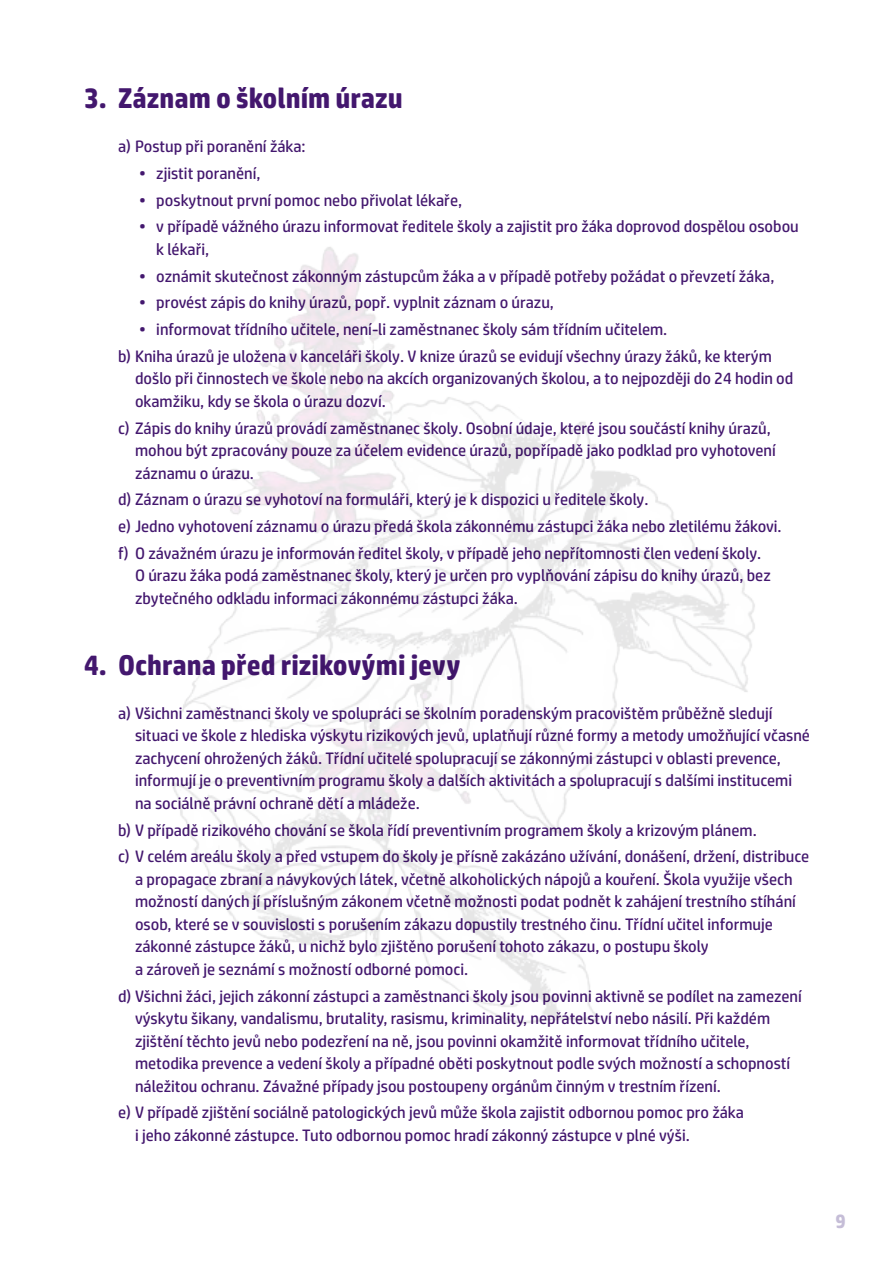
<style>
.page{position:relative;width:893px;height:1263px;background:#fff}
.page>*{position:absolute;margin:0;border:0;box-sizing:border-box;transform-origin:0 0}
.t1{font:700 28.5px "HP Simplified W02";color:#43176e}
.t2{font:700 19.5px "HP Simplified W02";color:#c5bdd7}
.t3{font:16.5px/22.5px "HP Simplified W02";color:#43176e}
</style>
<div class="page">
<img style="left:171px;top:247px;width:584px;height:776px">
<h1 class="t1" style="left:84px;top:80px;width:320px">3. Záznam o školním úrazu</h1>
<p class="t3" style="left:118px;top:135px;width:189px">a) Postup při poranění žáka:</p>
<p class="t3" style="left:139px;top:162px;width:123px">• zjistit poranění,</p>
<p class="t3" style="left:139px;top:189px;width:324px">• poskytnout první pomoc nebo přivolat lékaře,</p>
<p class="t3" style="left:156px;top:215px;width:644px;text-indent:-17px">• v případě vážného úrazu informovat ředitele školy a zajistit pro žáka doprovod dospělou osobou k lékaři,</p>
<p class="t3" style="left:139px;top:265px;width:637px">• oznámit skutečnost zákonným zástupcům žáka a v případě potřeby požádat o převzetí žáka,</p>
<p class="t3" style="left:139px;top:291px;width:416px">• provést zápis do knihy úrazů, popř. vyplnit záznam o úrazu,</p>
<p class="t3" style="left:118px;top:316px;width:655px;line-height:26.7px;text-indent:21px">• informovat třídního učitele, není-li zaměstnanec školy sám třídním učitelem.<br>b) Kniha úrazů je uložena v kanceláři školy. V knize úrazů se evidují všechny úrazy žáků, ke kterým</p>
<p class="t3" style="left:135px;top:367px;width:660px">došlo při činnostech ve škole nebo na akcích organizovaných školou, a to nejpozději do 24 hodin od okamžiku, kdy se škola o úrazu dozví.</p>
<p class="t3" style="left:135px;top:417px;width:642px;text-indent:-17px">c) Zápis do knihy úrazů provádí zaměstnanec školy. Osobní údaje, které jsou součástí knihy úrazů, mohou být zpracovány pouze za účelem evidence úrazů, popřípadě jako podklad pro vyhotovení záznamu o úrazu.</p>
<p class="t3" style="left:118px;top:486px;width:665px;line-height:26.7px">d) Záznam o úrazu se vyhotoví na formuláři, který je k dispozici u ředitele školy.<br>e) Jedno vyhotovení záznamu o úrazu předá škola zákonnému zástupci žáka nebo zletilému žákovi. f) O závažném úrazu je informován ředitel školy, v případě jeho nepřítomnosti člen vedení školy.</p>
<p class="t3" style="left:135px;top:564px;width:637px">O úrazu žáka podá zaměstnanec školy, který je určen pro vyplňování zápisu do knihy úrazů, bez zbytečného odkladu informaci zákonnému zástupci žáka.</p>
<h1 class="t1" style="left:84px;top:646px;width:378px">4. Ochrana před rizikovými jevy</h1>
<p class="t3" style="left:135px;top:702px;width:676px;text-indent:-17px">a) Všichni zaměstnanci školy ve spolupráci se školním poradenským pracovištěm průběžně sledují situaci ve škole z hlediska výskytu rizikových jevů, uplatňují různé formy a metody umožňující včasné zachycení ohrožených žáků. Třídní učitelé spolupracují se zákonnými zástupci v oblasti prevence, informují je o preventivním programu školy a dalších aktivitách a spolupracují s dalšími institucemi na sociálně právní ochraně dětí a mládeže.</p>
<p class="t3" style="left:118px;top:816px;width:693px;line-height:26.7px">b) V případě rizikového chování se škola řídí preventivním programem školy a krizovým plánem.<br>c) V celém areálu školy a před vstupem do školy je přísně zakázáno užívání, donášení, držení, distribuce</p>
<p class="t3" style="left:135px;top:868px;width:662px">a propagace zbraní a návykových látek, včetně alkoholických nápojů a kouření. Škola využije všech možností daných jí příslušným zákonem včetně možnosti podat podnět k zahájení trestního stíhání osob, které se v souvislosti s porušením zákazu dopustily trestného činu. Třídní učitel informuje zákonné zástupce žáků, u nichž bylo zjištěno porušení tohoto zákazu, o postupu školy<br>a zároveň je seznámí s možností odborné pomoci.</p>
<p class="t3" style="left:135px;top:985px;width:668px;text-indent:-17px">d) Všichni žáci, jejich zákonní zástupci a zaměstnanci školy jsou povinni aktivně se podílet na zamezení výskytu šikany, vandalismu, brutality, rasismu, kriminality, nepřátelství nebo násilí. Při každém zjištění těchto jevů nebo podezření na ně, jsou povinni okamžitě informovat třídního učitele, metodika prevence a vedení školy a případné oběti poskytnout podle svých možností a schopností náležitou ochranu. Závažné případy jsou postoupeny orgánům činným v trestním řízení.</p>
<p class="t3" style="left:135px;top:1101px;width:610px;text-indent:-17px">e) V případě zjištění sociálně patologických jevů může škola zajistit odbornou pomoc pro žáka i jeho zákonné zástupce. Tuto odbornou pomoc hradí zákonný zástupce v plné výši.</p>
<p class="t2" style="left:835px;top:1208px;width:12px">9</p>
</div>
